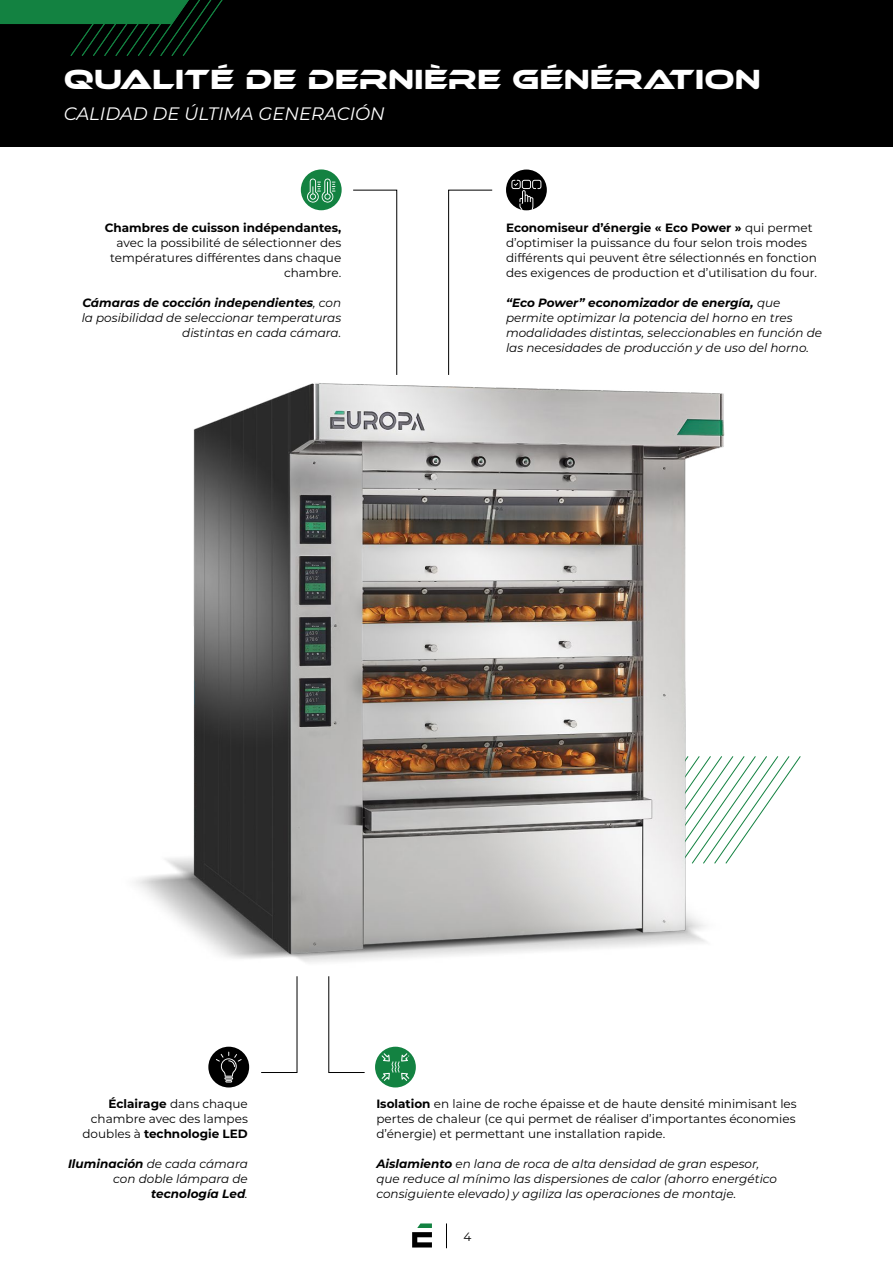
<style>
.page{position:relative;width:893px;height:1263px;background:#fff}
.page>*{position:absolute;margin:0;border:0;box-sizing:border-box;transform-origin:0 0}
.t1{font:28.5px "Ethnocentric Rg";color:#fff}
.t2{font:italic 18px "Montserrat";color:#fff}
.t3{font:12px/15px "Montserrat";color:#000;text-align:right}
.t4{font:italic 12px/15px "Montserrat";color:#000}
.t5{font:700 12px "Montserrat";color:#000}
.s1{font-weight:700}
</style>
<div class="page">
<svg style="left:412px;top:1223px;width:20px;height:24px"></svg>
<svg style="left:446px;top:1223px;width:1px;height:25px"></svg>
<div style="left:0;top:0;width:893px;height:146px;background:#000"></div>
<svg style="left:448px;top:190px;width:45px;height:170px"></svg>
<svg style="left:353px;top:190px;width:44px;height:170px"></svg>
<svg style="left:328px;top:989px;width:37px;height:84px"></svg>
<svg style="left:261px;top:989px;width:36px;height:84px"></svg>
<svg style="left:770px;top:756px;width:31px;height:45px"></svg>
<img style="left:135px;top:360px;width:635px;height:629px">
<div style="left:301px;top:169px;width:41px;height:41px;background:#138241;border-radius:50%"></div>
<div style="left:208px;top:1047px;width:41px;height:40px;background:#000;border-radius:50%"></div>
<div style="left:506px;top:170px;width:41px;height:40px;background:#000;border-radius:50%"></div>
<div style="left:375px;top:1047px;width:41px;height:40px;background:#138241;border-radius:50%"></div>
<svg style="left:216px;top:1052px;width:26px;height:30px"></svg>
<svg style="left:511px;top:180px;width:30px;height:31px"></svg>
<svg style="left:307px;top:179px;width:28px;height:24px"></svg>
<svg style="left:382px;top:1053px;width:27px;height:28px"></svg>
<svg style="left:0;top:0;width:223px;height:56px"></svg>
<h1 class="t1" style="left:64px;top:62px;width:698px">QUALITÉ DE DERNIÈRE GÉNÉRATION</h1>
<h2 class="t2" style="left:64px;top:101px;width:323px">CALIDAD DE ÚLTIMA GENERACIÓN</h2>
<p class="t5" style="left:105px;top:219px;width:238px">Chambres de cuisson indépendantes,</p>
<p class="t3" style="left:110px;top:235px;width:232px">avec la possibilité de sélectionner des températures différentes dans chaque chambre.</p>
<p class="t4" style="left:82px;top:295px;width:261px;text-align:right"><span class="s1">Cámaras de cocción independientes</span>, con la posibilidad de seleccionar temperaturas distintas en cada cámara.</p>
<p class="t3" style="left:506px;top:220px;width:312px;text-align:left"><span class="s1">Economiseur d’énergie « Eco Power »</span> qui permet d’optimiser la puissance du four selon trois modes différents qui peuvent être sélectionnés en fonction des exigences de production et d’utilisation du four.</p>
<p class="t4" style="left:506px;top:295px;width:318px"><span class="s1">“Eco Power” economizador de energía,</span> que permite optimizar la potencia del horno en tres modalidades distintas, seleccionables en función de las necesidades de producción y de uso del horno.</p>
<p class="t3" style="left:82px;top:1095px;width:167px"><span class="s1">Éclairage</span> dans chaque chambre avec des lampes doubles à <span class="s1">technologie LED</span></p>
<p class="t4" style="left:68px;top:1155px;width:181px;text-align:right"><span class="s1">Iluminación</span> de cada cámara con doble lámpara de <span class="s1">tecnología Led</span>.</p>
<p class="t3" style="left:376px;top:1095px;width:422px;text-align:justify"><span class="s1">Isolation</span> en laine de roche épaisse et de haute densité minimisant les pertes de chaleur (ce qui permet de réaliser d’importantes économies d’énergie) et permettant une installation rapide.</p>
<p class="t4" style="left:376px;top:1155px;width:402px"><span class="s1">Aislamiento</span> en lana de roca de alta densidad de gran espesor, que reduce al mínimo las dispersiones de calor (ahorro energético consiguiente elevado) y agiliza las operaciones de montaje.</p>
<p class="t3" style="left:463px;top:1228px;width:9px">4</p>
</div>
